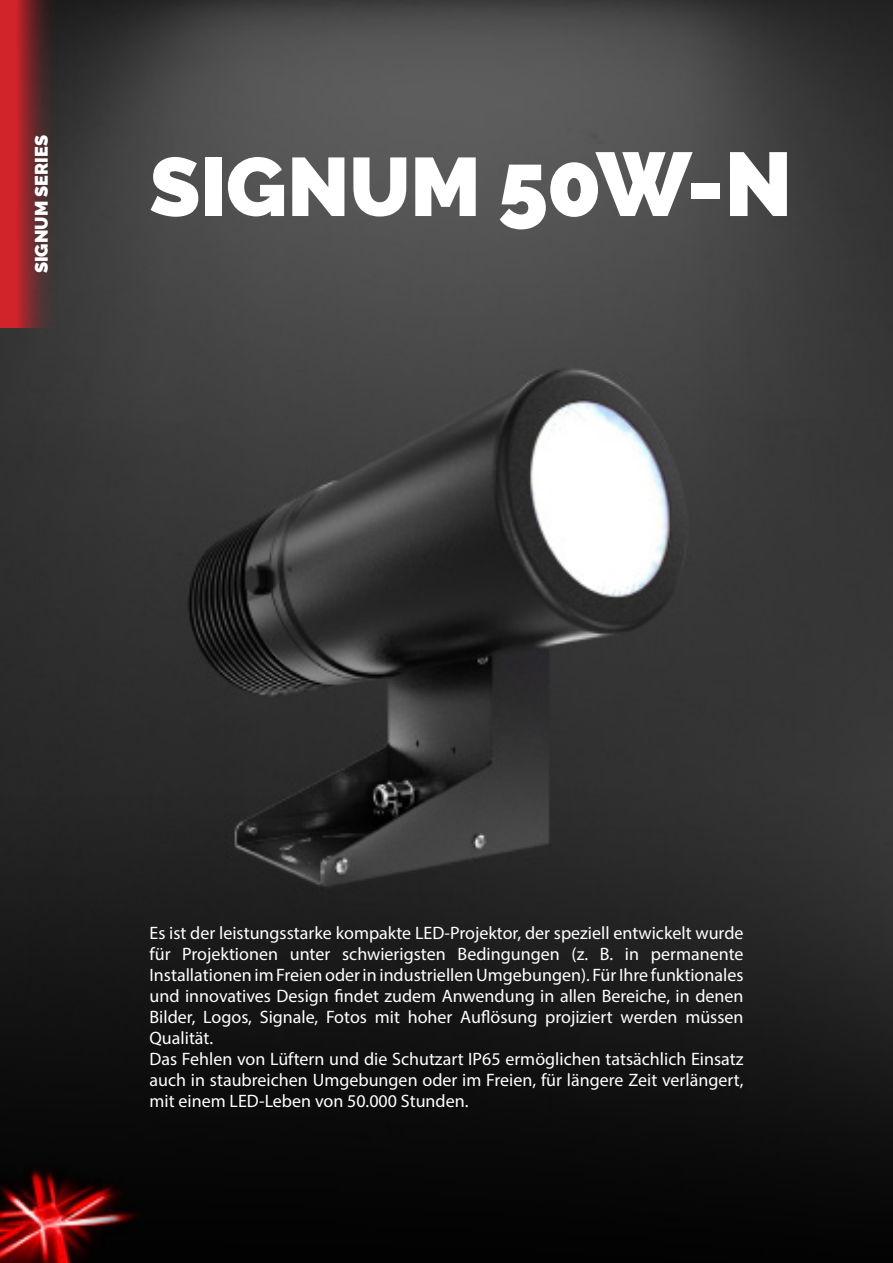
<style>
.page{position:relative;width:893px;height:1263px;background:#fff}
.page>*{position:absolute;margin:0;border:0;box-sizing:border-box;transform-origin:0 0}
.t1{font:100 90px "Raleway";letter-spacing:-.02em;color:#fff}
.Testo_esterno{font:900 82.5px "Raleway";letter-spacing:-.005em;color:#fff}
.t2{font:18px/21px "Myriad Pro";color:#fff;text-align:justify}
.t3{font:900 18px "Raleway";color:#fff}
.s1{font-size:90px}
</style>
<div class="page">
<img style="left:0;top:0;width:893px;height:1263px">
<svg style="left:0;top:0;width:60px;height:327px;background:#86282b"></svg>
<p class="t3" style="left:31px;top:273px;width:140px;rotate:-90deg">SIGNUM SERIES</p>
<p class="Testo_esterno" style="left:149px;top:139px;width:644px">SIGNUM <span class="s1">50W-N</span></p>
<h1 class="t1" style="left:197px;top:851px;width:280px">sapient</h1>
<p class="t2" style="left:149px;top:922px;width:595px">Es ist der leistungsstarke kompakte LED-Projektor, der speziell entwickelt wurde</p>
<p class="t2" style="left:149px;top:943px;width:596px">für Projektionen unter schwierigsten Bedingungen (z. B. in permanente Installationen im Freien oder in industriellen Umgebungen). Für Ihre funktionales und innovatives Design findet zudem Anwendung in allen Bereiche, in denen Bilder, Logos, Signale, Fotos mit hoher Auflösung projiziert werden müssen Qualität.</p>
<p class="t2" style="left:149px;top:1048px;width:596px">Das Fehlen von Lüftern und die Schutzart IP65 ermöglichen tatsächlich Einsatz auch in staubreichen Umgebungen oder im Freien, für längere Zeit verlängert, mit einem LED-Leben von 50.000 Stunden.</p>
</div>
